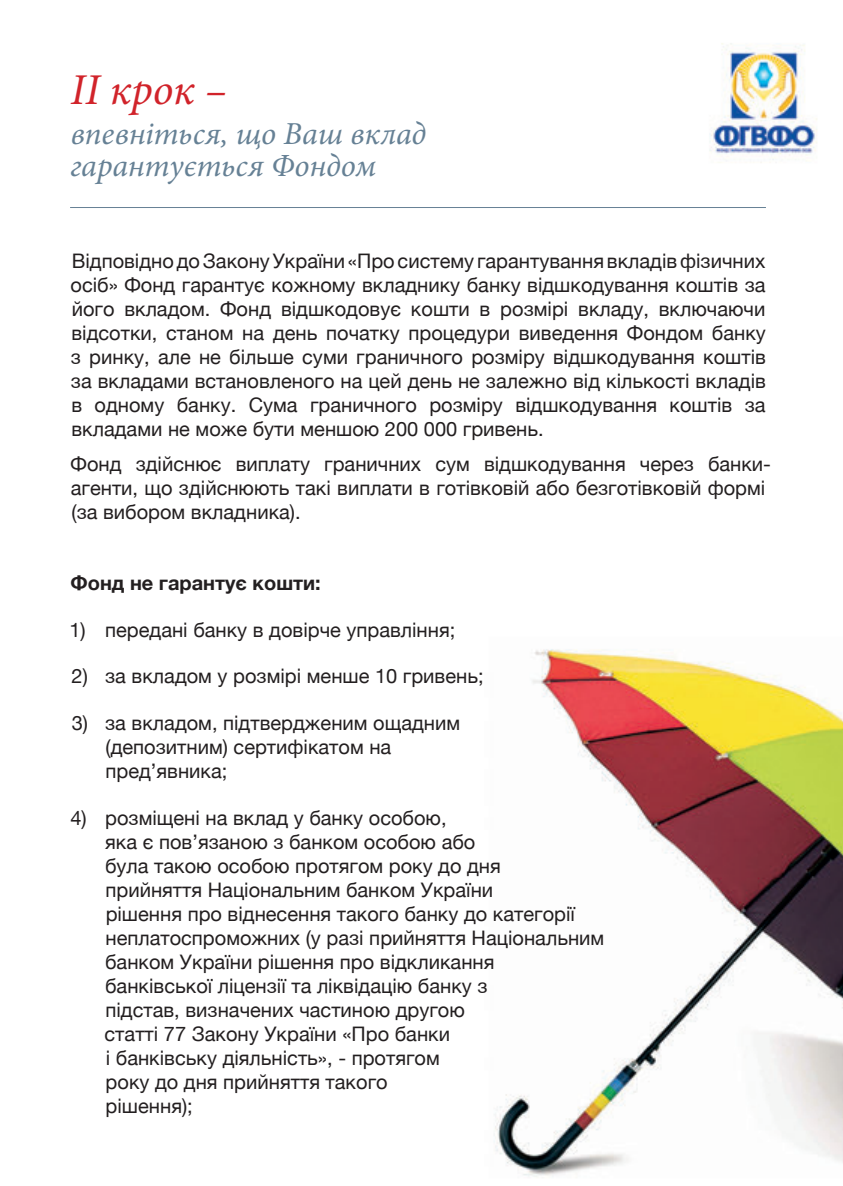
<style>
.page{position:relative;width:843px;height:1186px;background:#fff}
.page>*{position:absolute;margin:0;border:0;box-sizing:border-box;transform-origin:0 0}
.t1{font:italic 44px "Minion Pro";color:#d1232a}
.t2{font:italic 32px/32px "Minion Pro";color:#668195}
.t3{font:20px/24px "Helvetica Neue";color:#231f20}
.t4{font:700 20px "Helvetica Neue";color:#231f20}
</style>
<div class="page">
<img style="left:709px;top:43px;width:108px;height:165px">
<img style="left:494px;top:649px;width:348px;height:528px">
<hr style="left:70px;top:207px;width:695px;height:1px;background:#668195">
<h1 class="t1" style="left:70px;top:60px;width:158px">II крок –</h1>
<h2 class="t2" style="left:70px;top:118px;width:357px">впевніться, що Ваш вклад гарантується Фондом</h2>
<p class="t3" style="left:70px;top:249px;width:696px;text-align:justify">Відповідно до Закону України «Про систему гарантування вкладів фізичних осіб» Фонд гарантує кожному вкладнику банку відшкодування коштів за його вкладом. Фонд відшкодовує кошти в розмірі вкладу, включаючи відсотки, станом на день початку процедури виведення Фондом банку з ринку, але не більше суми граничного розміру відшкодування коштів за вкладами встановленого на цей день не залежно від кількості вкладів в одному банку. Сума граничного розміру відшкодування коштів за вкладами не може бути меншою 200 000 гривень.</p>
<p class="t3" style="left:71px;top:453px;width:701px">Фонд здійснює виплату граничних сум відшкодування через банки&shy;агенти, що здійснюють такі виплати в готівковій або безготівковій формі (за вибором вкладника).</p>
<p class="t4" style="left:70px;top:567px;width:251px">Фонд не гарантує кошти:</p>
<p class="t3" style="left:69px;top:618px;width:387px">1) передані банку в довірче управління;</p>
<p class="t3" style="left:72px;top:665px;width:413px">2) за вкладом у розмірі менше 10 гривень;</p>
<p class="t3" style="left:105px;top:711px;width:356px;text-indent:-34px">3) за вкладом, підтвердженим ощадним (депозитним) сертифікатом на пред’явника;</p>
<p class="t3" style="left:104px;top:806px;width:501px;text-indent:-34px">4) розміщені на вклад у банку особою,<br>яка є пов’язаною з банком особою або<br>була такою особою протягом року до дня<br>прийняття Національним банком України<br>рішення про віднесення такого банку до категорії неплатоспроможних (у разі прийняття Національним банком України рішення про відкликання банківської ліцензії та ліквідацію банку з<br>підстав, визначених частиною другою<br>статті 77 Закону України «Про банки<br>і банківську діяльність», - протягом<br>року до дня прийняття такого<br>рішення);</p>
</div>
